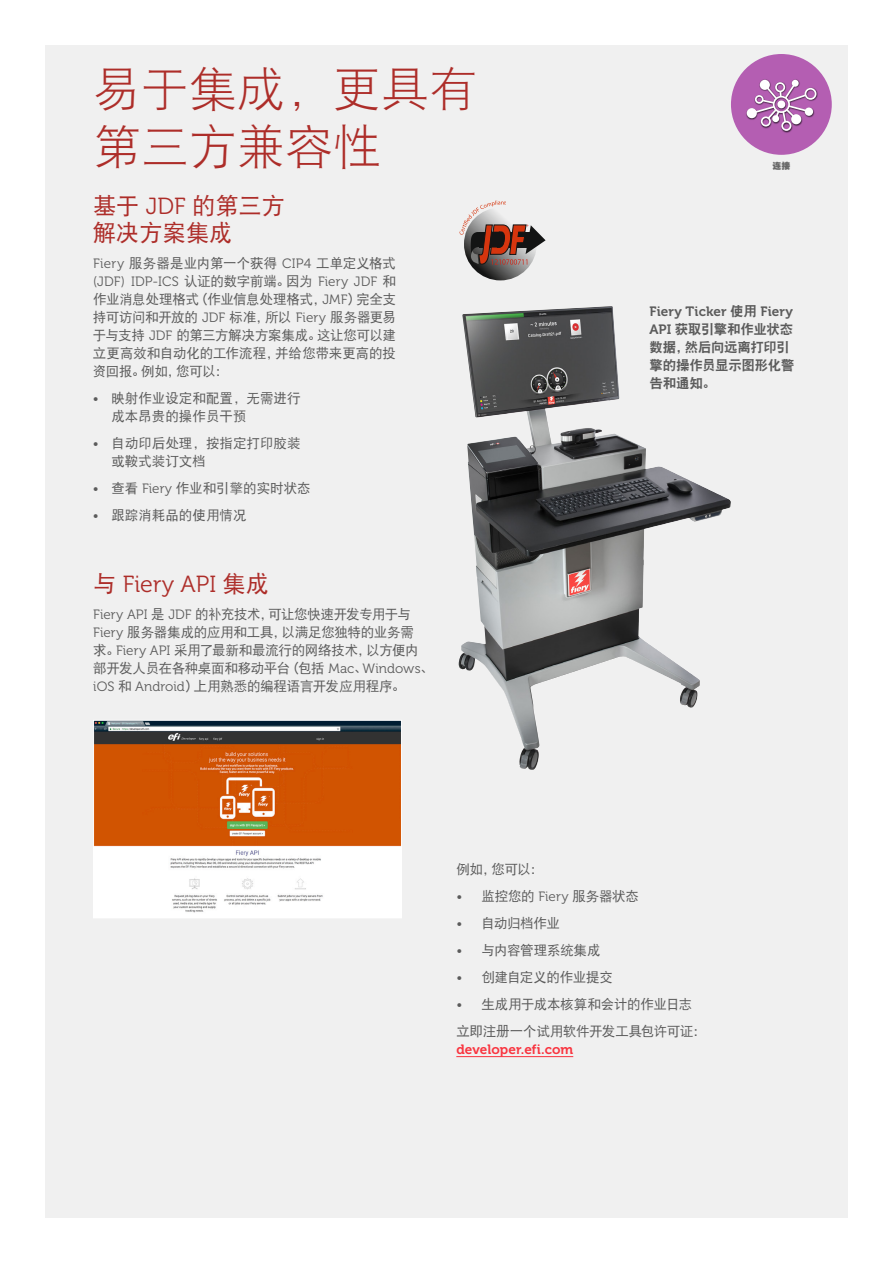
<style>
.page{position:relative;width:893px;height:1263px;background:#fff}
.page>*{position:absolute;margin:0;border:0;box-sizing:border-box;transform-origin:0 0}
.t1{font:48px/58.5px "DF Hei W3";color:#ad2d29}
.t2{font:23.25px/27px "DF Hei W5";color:#ad2d29}
.t3{font:23.25px "Museo 300";color:#ad2d29}
.t4{font:13.5px/18px "DF Hei W5";letter-spacing:-.015em;color:#5b5b5b}
.t5{font:13.5px/18px "DF Hei W9";letter-spacing:-.025em;color:#5b5b5b}
.t6{font:13.5px "Museo 300";letter-spacing:.005em;color:#5b5b5b}
.t7{font:13.5px "DF Hei W5";letter-spacing:.005em;color:#5b5b5b}
.t8{font:13.5px "Museo 700";letter-spacing:.01em;color:#5b5b5b}
.t9{font:13.5px "Museo 700";letter-spacing:.005em;color:#f9343f}
.t10{font:8.85px "DF Hei W12";color:#686868}
.s1{font-family:"Museo 300"}
.s2{font-family:"DF Hei W5"}
.s3{font-family:"DF Hei W9"}
.s4{font-family:"Museo 700"}
</style>
<div class="page">
<div style="left:45px;top:45px;width:803px;height:1173px;background:#f0f0f0"></div>
<img style="left:95px;top:722px;width:305px;height:194px">
<div style="left:93px;top:720px;width:309px;height:198px;border:1px solid #fff"></div>
<hr style="left:456px;top:1056px;width:117px;height:1px;background:#f9343f">
<svg style="left:456px;top:198px;width:90px;height:89px"></svg>
<svg style="left:464px;top:208px;width:73px;height:72px"></svg>
<svg style="left:459px;top:201px;width:87px;height:64px"></svg>
<img style="left:459px;top:307px;width:271px;height:463px">
<div style="left:731px;top:54px;width:101px;height:101px;background:#b45eb2;border-radius:50%"></div>
<img style="left:746px;top:79px;width:72px;height:54px">
<svg style="left:754px;top:82px;width:62px;height:49px"></svg>
<div style="left:791px;top:114px;width:10px;height:10px;background:#fff;border-radius:50%"></div>
<div style="left:747px;top:108px;width:10px;height:10px;background:#fff;border-radius:50%"></div>
<div style="left:760px;top:80px;width:10px;height:10px;background:#fff;border-radius:50%"></div>
<div style="left:805px;top:107px;width:8px;height:9px;background:#fff;border-radius:50%"></div>
<div style="left:772px;top:115px;width:7px;height:7px;background:#fff;border-radius:50%"></div>
<div style="left:792px;top:80px;width:7px;height:7px;background:#fff;border-radius:50%"></div>
<h1 class="t1" style="left:93px;top:59px;width:386px">易于集成，更具有第三方兼容性</h1>
<h2 class="t2" style="left:93px;top:192px;width:194px">基于 <span class="s1">JDF</span> 的第三方解决方案集成</h2>
<p class="t7" style="left:93px;top:256px;width:305px"><span class="s1">Fiery</span> 服务器是业内第一个获得 <span class="s1">CIP4</span> 工单定义格式</p>
<p class="t6" style="left:93px;top:274px;width:305px">(JDF) IDP-ICS <span class="s2">认证的数字前端。因为</span> Fiery JDF <span class="s2">和</span></p>
<p class="t4" style="left:93px;top:290px;width:305px;text-align:justify">作业消息处理格式（作业信息处理格式，<span class="s1">JMF</span>）完全支持可访问和开放的 <span class="s1">JDF</span> 标准，所以 <span class="s1">Fiery</span> 服务器更易于与支持 <span class="s1">JDF</span> 的第三方解决方案集成。这让您可以建立更高效和自动化的工作流程，并给您带来更高的投资回报。例如，您可以：</p>
<p class="t4" style="left:111px;top:389px;width:190px;text-indent:-19px"><span class="s1">•</span> 映射作业设定和配置，无需进行成本昂贵的操作员干预</p>
<p class="t4" style="left:111px;top:434px;width:190px;text-indent:-19px"><span class="s1">•</span> 自动印后处理，按指定打印胶装或鞍式装订文档</p>
<p class="t4" style="left:93px;top:479px;width:219px"><span class="s1">•</span> 查看 <span class="s1">Fiery</span> 作业和引擎的实时状态</p>
<p class="t4" style="left:93px;top:506px;width:155px"><span class="s1">•</span> 跟踪消耗品的使用情况</p>
<h2 class="t3" style="left:93px;top:572px;width:177px"><span class="s2">与</span> Fiery API <span class="s2">集成</span></h2>
<p class="t4" style="left:93px;top:605px;width:342px"><span class="s1">Fiery API</span> 是 <span class="s1">JDF</span> 的补充技术，可让您快速开发专用于与<span class="s1">Fiery</span> 服务器集成的应用和工具，以满足您独特的业务需<br>求。<span class="s1">Fiery API</span> 采用了最新和最流行的网络技术，以方便内部开发人员在各种桌面和移动平台（包括 <span class="s1">Mac</span>、<span class="s1">Windows</span>、<span class="s1">iOS</span> 和 <span class="s1">Android</span>）上用熟悉的编程语言开发应用程序。</p>
<p class="t10" style="left:772px;top:161px;width:19px">连接</p>
<p class="t8" style="left:650px;top:303px;width:145px">Fiery Ticker <span class="s3">使用</span> Fiery</p>
<p class="t5" style="left:650px;top:320px;width:146px"><span class="s4">API</span> 获取引擎和作业状态数据，然后向远离打印引擎的操作员显示图形化警告和通知。</p>
<p class="t4" style="left:456px;top:860px;width:89px">例如，您可以：</p>
<p class="t4" style="left:456px;top:887px;width:184px"><span class="s1">•</span> 监控您的 <span class="s1">Fiery</span> 服务器状态</p>
<p class="t4" style="left:456px;top:914px;width:105px"><span class="s1">•</span> 自动归档作业</p>
<p class="t4" style="left:456px;top:941px;width:146px"><span class="s1">•</span> 与内容管理系统集成</p>
<p class="t4" style="left:456px;top:968px;width:158px"><span class="s1">•</span> 创建自定义的作业提交</p>
<p class="t4" style="left:456px;top:990px;width:251px;line-height:27px"><span class="s1">•</span> 生成用于成本核算和会计的作业日志立即注册一个试用软件开发工具包许可证：</p>
<p class="t9" style="left:456px;top:1041px;width:118px">developer.efi.com</p>
</div>
